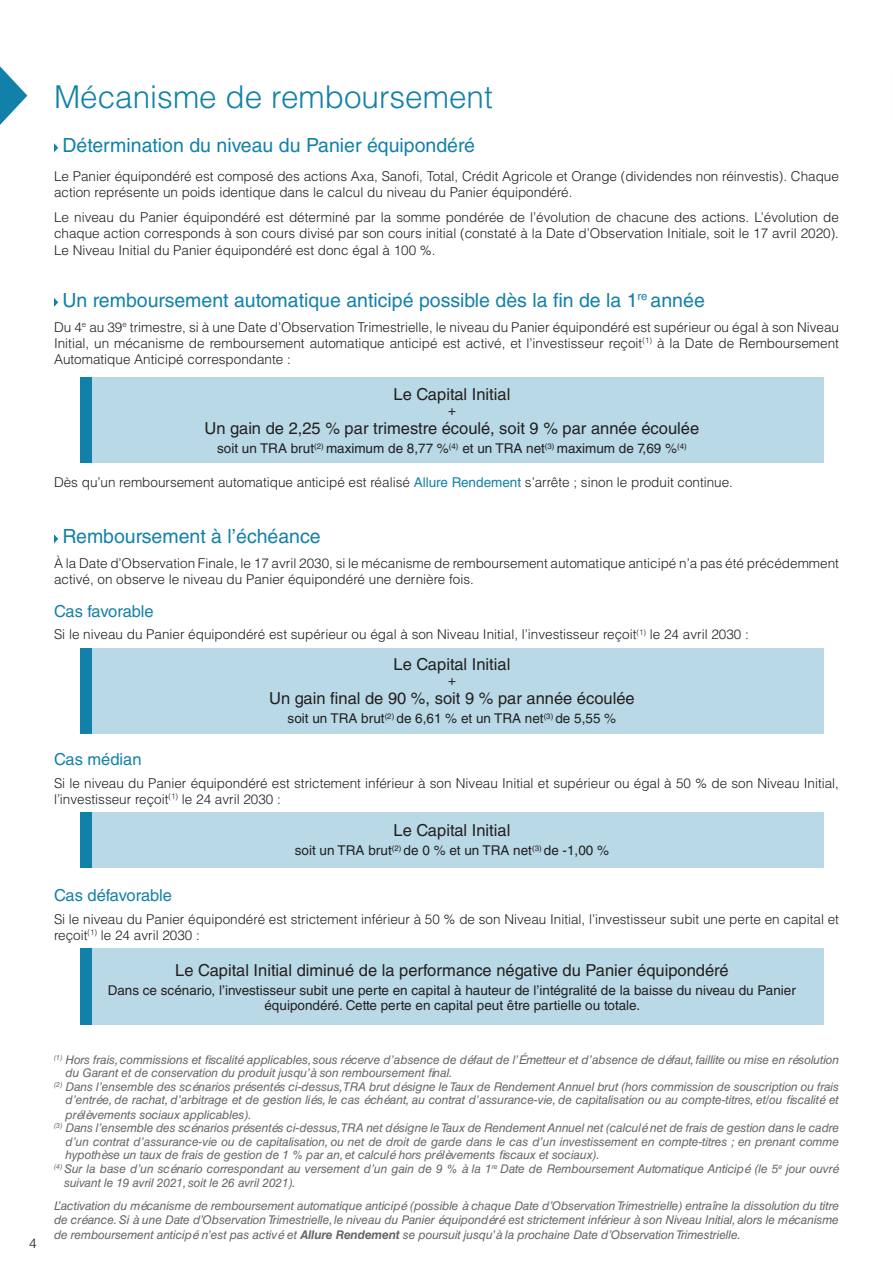
<style>
.page{position:relative;width:893px;height:1265px;background:#fff}
.page>*{position:absolute;margin:0;border:0;box-sizing:border-box;transform-origin:0 0}
.t1{font:300 31.5px "Helvetica LT Std";color:#1281a9}
.t2{font:19.5px "Helvetica LT Std";color:#1281a9}
.t3{font:16.5px "Helvetica LT Std";color:#231f20}
.t4{font:16.5px "Helvetica LT Std";color:#1281a9}
.t5{font:300 13.5px/16.2px "Helvetica LT Std";color:#231f20}
.t6{font:13.5px/15px "Helvetica LT Std";color:#231f20;text-align:center}
.t7{font:italic 12px/13.5px "Helvetica LT Std";letter-spacing:-.01em;color:#666;text-align:justify}
.s1{font-weight:400;color:#1281a9}
.s2{font-weight:700}
</style>
<div class="page">
<div style="left:80px;top:949px;width:744px;height:76px;background:#b8d9e5"></div>
<div style="left:80px;top:949px;width:12px;height:76px;background:#1281a9"></div>
<div style="left:80px;top:812px;width:744px;height:56px;background:#b8d9e5"></div>
<div style="left:80px;top:812px;width:12px;height:56px;background:#1281a9"></div>
<div style="left:80px;top:648px;width:744px;height:85px;background:#b8d9e5"></div>
<div style="left:80px;top:648px;width:12px;height:85px;background:#1281a9"></div>
<div style="left:80px;top:378px;width:744px;height:85px;background:#b8d9e5"></div>
<div style="left:80px;top:378px;width:12px;height:85px;background:#1281a9"></div>
<svg style="left:54px;top:534px;width:4px;height:9px"></svg>
<svg style="left:54px;top:143px;width:4px;height:9px"></svg>
<svg style="left:0;top:66px;width:27px;height:59px"></svg>
<svg style="left:54px;top:298px;width:4px;height:9px"></svg>
<p class="t5" style="left:29px;top:1235px;width:9px">4</p>
<p class="t1" style="left:54px;top:77px;width:440px">Mécanisme de remboursement</p>
<p class="t2" style="left:62px;top:134px;width:414px">Détermination du niveau du Panier équipondéré</p>
<p class="t5" style="left:54px;top:168px;width:786px">Le Panier équipondéré est composé des actions Axa, Sanofi, Total, Crédit Agricole et Orange (dividendes non réinvestis). Chaque action représente un poids identique dans le calcul du niveau du Panier équipondéré.</p>
<p class="t5" style="left:54px;top:209px;width:786px;text-align:justify">Le niveau du Panier équipondéré est déterminé par la somme pondérée de l’évolution de chacune des actions. L’évolution de chaque action corresponds à son cours divisé par son cours initial (constaté à la Date d’Observation Initiale, soit le 17 avril 2020).<br>Le Niveau Initial du Panier équipondéré est donc égal à 100 %.</p>
<p class="t2" style="left:62px;top:289px;width:644px">Un remboursement automatique anticipé possible dès la fin de la 1<sup>re</sup> année</p>
<p class="t5" style="left:54px;top:319px;width:786px;text-align:justify">Du 4<sup>e</sup> au 39<sup>e</sup> trimestre, si à une Date d’Observation Trimestrielle, le niveau du Panier équipondéré est supérieur ou égal à son Niveau Initial, un mécanisme de remboursement automatique anticipé est activé, et l’investisseur reçoit<sup>(1)</sup> à la Date de Remboursement Automatique Anticipé correspondante :</p>
<p class="t3" style="left:394px;top:384px;width:118px">Le Capital Initial</p>
<p class="t6" style="left:448px;top:402px;width:9px">+</p>
<p class="t3" style="left:205px;top:418px;width:496px">Un gain de 2,25 % par trimestre écoulé, soit 9 % par année écoulée</p>
<p class="t6" style="left:217px;top:441px;width:471px">soit un TRA brut<sup>(2)</sup> maximum de 8,77 %<sup>(4)</sup> et un TRA net<sup>(3)</sup> maximum de 7,69 %<sup>(4)</sup></p>
<p class="t5" style="left:54px;top:474px;width:680px">Dès qu’un remboursement automatique anticipé est réalisé <span class="s1">Allure Rendement</span> s’arrête ; sinon le produit continue.</p>
<p class="t2" style="left:62px;top:525px;width:260px">Remboursement à l’échéance</p>
<p class="t5" style="left:54px;top:555px;width:786px">À la Date d’Observation Finale, le 17 avril 2030, si le mécanisme de remboursement automatique anticipé n’a pas été précédemment activé, on observe le niveau du Panier équipondéré une dernière fois.</p>
<p class="t4" style="left:54px;top:601px;width:101px">Cas favorable</p>
<p class="t5" style="left:54px;top:626px;width:696px">Si le niveau du Panier équipondéré est supérieur ou égal à son Niveau Initial, l’investisseur reçoit<sup>(1)</sup> le 24 avril 2030 :</p>
<p class="t3" style="left:394px;top:654px;width:118px">Le Capital Initial</p>
<p class="t6" style="left:448px;top:672px;width:9px">+</p>
<p class="t3" style="left:269px;top:689px;width:367px">Un gain final de 90 %, soit 9 % par année écoulée</p>
<p class="t6" style="left:288px;top:711px;width:330px">soit un TRA brut<sup>(2)</sup> de 6,61 % et un TRA net<sup>(3)</sup> de 5,55 %</p>
<p class="t4" style="left:54px;top:750px;width:89px">Cas médian</p>
<p class="t5" style="left:54px;top:775px;width:786px">Si le niveau du Panier équipondéré est strictement inférieur à son Niveau Initial et supérieur ou égal à 50 % de son Niveau Initial, l’investisseur reçoit<sup>(1)</sup> le 24 avril 2030 :</p>
<p class="t3" style="left:394px;top:821px;width:118px">Le Capital Initial</p>
<p class="t6" style="left:295px;top:843px;width:316px">soit un TRA brut<sup>(2)</sup> de 0 % et un TRA net<sup>(3)</sup> de -1,00 %</p>
<p class="t4" style="left:54px;top:886px;width:119px">Cas défavorable</p>
<p class="t5" style="left:54px;top:911px;width:786px">Si le niveau du Panier équipondéré est strictement inférieur à 50 % de son Niveau Initial, l’investisseur subit une perte en capital et reçoit<sup>(1)</sup> le 24 avril 2030 :</p>
<p class="t3" style="left:175px;top:960px;width:555px">Le Capital Initial diminué de la performance négative du Panier équipondéré</p>
<p class="t6" style="left:108px;top:983px;width:689px">Dans ce scénario, l’investisseur subit une perte en capital à hauteur de l’intégralité de la baisse du niveau du Panier équipondéré. Cette perte en capital peut être partielle ou totale.</p>
<p class="t7" style="left:66px;top:1053px;width:775px;text-indent:-12px"><sup>(1)</sup> Hors frais, commissions et fiscalité applicables, sous récerve d’absence de défaut de l’Émetteur et d’absence de défaut, faillite ou mise en résolution du Garant et de conservation du produit jusqu’à son remboursement final.</p>
<p class="t7" style="left:66px;top:1080px;width:775px;line-height:14px;text-indent:-12px"><sup>(2)</sup> Dans l’ensemble des scénarios présentés ci-dessus,TRA brut désigne le Taux de Rendement Annuel brut (hors commission de souscription ou frais d’entrée, de rachat, d’arbitrage et de gestion liés, le cas échéant, au contrat d’assurance-vie, de capitalisation ou au compte-titres, et/ou fiscalité et prélèvements sociaux applicables).</p>
<p class="t7" style="left:66px;top:1121px;width:775px;text-indent:-12px"><sup>(3)</sup> Dans l’ensemble des scénarios présentés ci-dessus,TRA net désigne le Taux de Rendement Annuel net (calculé net de frais de gestion dans le cadre d’un contrat d’assurance-vie ou de capitalisation, ou net de droit de garde dans le cas d’un investissement en compte-titres ; en prenant comme hypothèse un taux de frais de gestion de 1 % par an, et calculé hors prélèvements fiscaux et sociaux).</p>
<p class="t7" style="left:64px;top:1161px;width:776px;line-height:14.4px;text-indent:-10px"><sup>(4)</sup> Sur la base d’un scénario correspondant au versement d’un gain de 9 % à la 1<sup>re</sup> Date de Remboursement Automatique Anticipé (le 5<sup>e</sup> jour ouvré suivant le 19 avril 2021, soit le 26 avril 2021).</p>
<p class="t7" style="left:54px;top:1199px;width:786px;line-height:14.4px">L’activation du mécanisme de remboursement automatique anticipé (possible à chaque Date d’Observation Trimestrielle) entraîne la dissolution du titre de créance. Si à une Date d’Observation Trimestrielle, le niveau du Panier équipondéré est strictement inférieur à son Niveau Initial, alors le mécanisme de remboursement anticipé n’est pas activé et <span class="s2">Allure Rendement</span> se poursuit jusqu’à la prochaine Date d’Observation Trimestrielle.</p>
</div>
